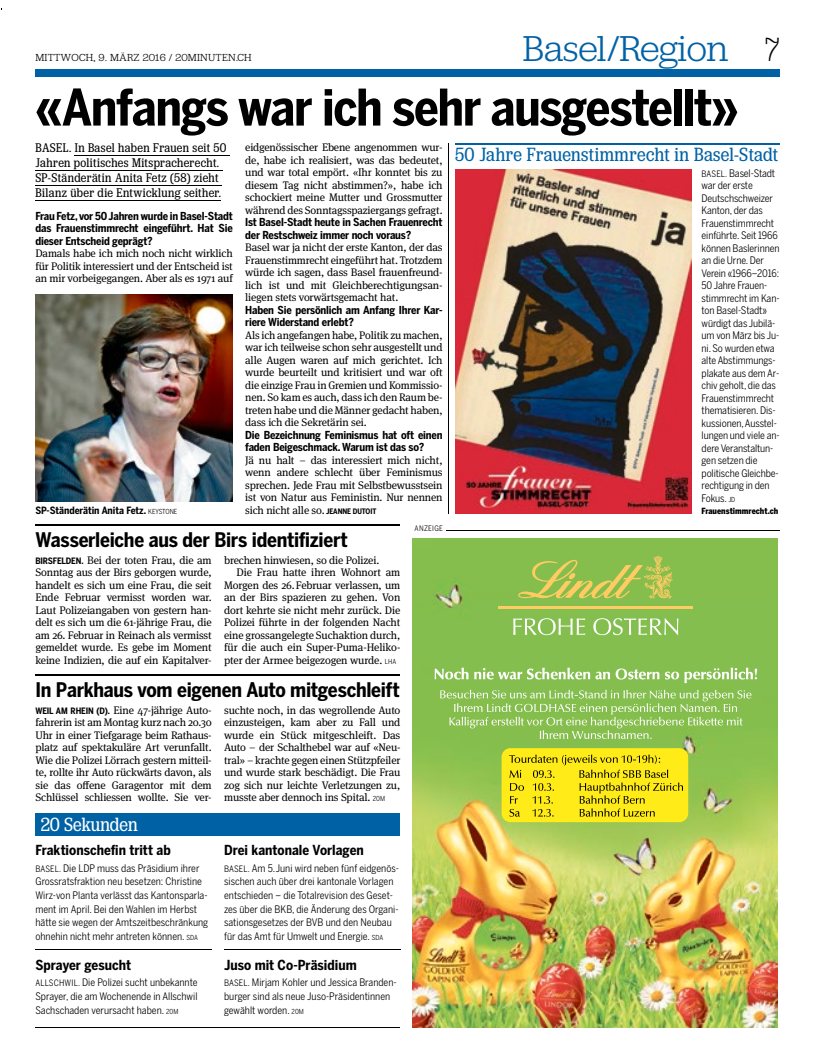
<style>
.page{position:relative;width:815px;height:1063px;background:#fff}
.page>*{position:absolute;margin:0;border:0;box-sizing:border-box;transform-origin:0 0}
.t1{font:700 50px "Benton Sans Cond";letter-spacing:-.025em;color:#000}
.t2{font:300 37.5px "Jubilat";letter-spacing:-.01em;color:#0062a5}
.t3{font:700 20px "Benton Sans Cond";letter-spacing:-.015em;color:#000}
.t4{font:20px "Jubilat Cond";letter-spacing:.015em;color:#0062a5}
.t5{font:20px "Jubilat Cond";color:#fff}
.t6{font:700 13.75px "Benton Sans Cond";color:#000}
.t7{font:13.12px/15px "Jubilat Cond";letter-spacing:.03em;color:#000}
.t8{font:11px/12.5px "Meta Serif OT";letter-spacing:-.015em;color:#000;text-align:justify}
.t9{font:700 11px/12.5px "Benton Sans Cond";letter-spacing:-.015em;color:#000}
.t10{font:300 10.62px "Jubilat";letter-spacing:.02em;color:#000}
.t11{font:10.25px/12.5px "Benton Sans Cond";letter-spacing:-.01em;color:#000}
.t12{font:700 10px "Benton Sans Cond";letter-spacing:-.005em;color:#000}
.t13{font:900 8.5px "Benton Sans Cond";letter-spacing:.005em;color:#000}
.t14{font:7.5px "Benton Sans Cond";letter-spacing:.04em;color:#000}
.s1{font-family:"Jubilat Cond";font-size:35px;color:#000}
.s2{font-weight:400;font-size:6.88px}
.s3{font-family:"Benton Sans Cond";font-weight:700;font-size:7.5px}
.s4{font-family:"Benton Sans Cond";font-weight:700;font-size:8.75px}
.s5{font-family:"Benton Sans Cond";font-size:6.88px}
.s6{font-size:8.75px}
.s7{font-size:6.88px}
</style>
<div class="page">
<img style="left:413px;top:539px;width:365px;height:489px">
<div style="left:502px;top:748px;width:186px;height:74px;background:#ffeb17;border-radius:9px"></div>
<svg style="left:509px;top:755px;width:174px;height:62px"></svg>
<svg style="left:435px;top:668px;width:33px;height:12px"></svg>
<svg style="left:474px;top:668px;width:136px;height:12px"></svg>
<svg style="left:616px;top:669px;width:43px;height:11px"></svg>
<svg style="left:665px;top:668px;width:92px;height:15px"></svg>
<svg style="left:440px;top:690px;width:312px;height:49px;background:#94c664"></svg>
<hr style="left:498px;top:607px;width:195px;height:2px;background:#ffcc64">
<svg style="left:518px;top:556px;width:155px;height:43px;background:#a4c152"></svg>
<svg style="left:513px;top:618px;width:72px;height:17px"></svg>
<svg style="left:593px;top:618px;width:85px;height:17px"></svg>
<hr style="left:446px;top:530px;width:334px;height:1px;background:#000">
<hr style="left:35px;top:1027px;width:365px;height:1px;background:#000">
<div style="left:35px;top:69px;width:745px;height:8px;background:#0062a5"></div>
<div style="left:35px;top:814px;width:365px;height:22px;background:#0062a5"></div>
<hr style="left:35px;top:949px;width:177px;height:1px;background:#000">
<hr style="left:224px;top:949px;width:176px;height:1px;background:#000">
<hr style="left:35px;top:524px;width:365px;height:2px;background:#000">
<hr style="left:35px;top:674px;width:365px;height:2px;background:#000">
<hr style="left:75px;top:155px;width:155px;height:1px;background:#000">
<hr style="left:35px;top:170px;width:188px;height:1px;background:#000">
<hr style="left:35px;top:185px;width:187px;height:1px;background:#000">
<hr style="left:35px;top:200px;width:186px;height:1px;background:#000">
<img style="left:35px;top:295px;width:198px;height:206px">
<hr style="left:455px;top:143px;width:325px;height:2px;background:#0062a5">
<img style="left:455px;top:169px;width:236px;height:345px">
<hr style="left:448px;top:143px;width:1px;height:371px;background:#000">
<p class="t10" style="left:35px;top:52px;width:218px">MITTWOCH, 9. MÄRZ 2016 / 20MINUTEN.CH</p>
<h2 class="t2" style="left:523px;top:29px;width:258px">Basel/Region <span class="s1">7</span></h2>
<h1 class="t1" style="left:35px;top:78px;width:704px">«Anfangs war ich sehr ausgestellt»</h1>
<p class="t7" style="left:35px;top:140px;width:193px">BASEL. In Basel haben Frauen seit 50<br>Jahren politisches Mitspracherecht.<br>SP-Ständerätin Anita Fetz (58) zieht Bilanz über die Entwicklung seither.</p>
<p class="t9" style="left:35px;top:210px;width:199px;text-align:justify">Frau Fetz, vor 50 Jahren wurde in Basel-Stadt das Frauenstimmrecht eingeführt. Hat Sie dieser Entscheid geprägt?</p>
<p class="t8" style="left:35px;top:248px;width:199px">Damals habe ich mich noch nicht wirklich für Politik interessiert und der Entscheid ist an mir vorbeigegangen. Aber als es 1971 auf</p>
<p class="t12" style="left:35px;top:504px;width:144px">SP-Ständerätin Anita Fetz. <span class="s2">KEYSTONE</span></p>
<p class="t8" style="left:245px;top:141px;width:199px">eidgenössischer Ebene angenommen wur&shy;de, habe ich realisiert, was das bedeutet, und war total empört. «Ihr konntet bis zu diesem Tag nicht abstimmen?», habe ich schockiert meine Mutter und Grossmutter während des Sonntagsspaziergangs gefragt.</p>
<p class="t9" style="left:245px;top:216px;width:199px">Ist Basel-Stadt heute in Sachen Frauenrecht der Restschweiz immer noch voraus?</p>
<p class="t8" style="left:245px;top:241px;width:199px">Basel war ja nicht der erste Kanton, der das Frauenstimmrecht eingeführt hat. Trotzdem würde ich sagen, dass Basel frauenfreund&shy;lich ist und mit Gleichberechtigungsan&shy;liegen stets vorwärtsgemacht hat.</p>
<p class="t9" style="left:245px;top:303px;width:199px">Haben Sie persönlich am Anfang Ihrer Kar&shy;riere Widerstand erlebt?</p>
<p class="t8" style="left:245px;top:329px;width:199px">Als ich angefangen habe, Politik zu machen, war ich teilweise schon sehr ausgestellt und alle Augen waren auf mich gerichtet. Ich wurde beurteilt und kritisiert und war oft die einzige Frau in Gremien und Kommissio&shy;nen. So kam es auch, dass ich den Raum be&shy;treten habe und die Männer gedacht haben, dass ich die Sekretärin sei.</p>
<p class="t9" style="left:245px;top:428px;width:199px">Die Bezeichnung Feminismus hat oft einen faden Beigeschmack. Warum ist das so?</p>
<p class="t8" style="left:245px;top:454px;width:199px">Jä nu halt – das interessiert mich nicht, wenn andere schlecht über Feminismus sprechen. Jede Frau mit Selbstbewusstsein ist von Natur aus Feministin. Nur nennen sich nicht alle so. <span class="s3">JEANNE DUTOIT</span></p>
<h3 class="t3" style="left:35px;top:528px;width:314px">Wasserleiche aus der Birs identifiziert</h3>
<p class="t8" style="left:35px;top:554px;width:178px"><span class="s4">BIRSFELDEN.</span> Bei der toten Frau, die am Sonntag aus der Birs geborgen wurde, handelt es sich um eine Frau, die seit Ende Februar vermisst worden war.<br>Laut Polizeiangaben von gestern han&shy;delt es sich um die 61-jährige Frau, die am 26. Februar in Reinach als vermisst gemeldet wurde. Es gebe im Moment keine Indizien, die auf ein Kapitalver-</p>
<p class="t8" style="left:224px;top:554px;width:157px">brechen hinwiesen, so die Polizei.</p>
<p class="t8" style="left:237px;top:566px;width:165px">Die Frau hatte ihren Wohnort am</p>
<p class="t8" style="left:224px;top:579px;width:178px">Morgen des 26. Februar verlassen, um</p>
<p class="t8" style="left:224px;top:591px;width:178px">an der Birs spazieren zu gehen. Von</p>
<p class="t8" style="left:224px;top:604px;width:178px">dort kehrte sie nicht mehr zurück. Die</p>
<p class="t8" style="left:224px;top:616px;width:178px">Polizei führte in der folgenden Nacht</p>
<p class="t8" style="left:224px;top:629px;width:178px">eine grossangelegte Suchaktion durch,</p>
<p class="t8" style="left:224px;top:641px;width:178px">für die auch ein Super-Puma-Heliko-</p>
<p class="t8" style="left:224px;top:654px;width:174px">pter der Armee beigezogen wurde. <span class="s5">LHA</span></p>
<h3 class="t3" style="left:35px;top:678px;width:366px">In Parkhaus vom eigenen Auto mitgeschleift</h3>
<p class="t8" style="left:35px;top:704px;width:178px"><span class="s4">WEIL AM RHEIN (D).</span> Eine 47-jährige Auto&shy;fahrerin ist am Montag kurz nach 20.30<br>Uhr in einer Tiefgarage beim Rathaus&shy;platz auf spektakuläre Art verunfallt.<br>Wie die Polizei Lörrach gestern mitteil&shy;te, rollte ihr Auto rückwärts davon, als sie das offene Garagentor mit dem Schlüssel schliessen wollte. Sie ver-</p>
<p class="t8" style="left:224px;top:704px;width:178px">suchte noch, in das wegrollende Auto einzusteigen, kam aber zu Fall und wurde ein Stück mitgeschleift. Das Auto – der Schalthebel war auf «Neu&shy;tral» – krachte gegen einen Stützpfeiler und wurde stark beschädigt. Die Frau zog sich nur leichte Verletzungen zu, musste aber dennoch ins Spital. <span class="s5">20M</span></p>
<h3 class="t5" style="left:41px;top:813px;width:99px">20 Sekunden</h3>
<p class="t6" style="left:35px;top:842px;width:137px">Fraktionschefin tritt ab</p>
<p class="t11" style="left:35px;top:861px;width:174px;line-height:13.8px"><span class="s6">BASEL.</span> Die LDP muss das Präsidium ihrer Grossratsfraktion neu besetzen: Christine Wirz-von Planta verlässt das Kantonsparla&shy;ment im April. Bei den Wahlen im Herbst hätte sie wegen der Amtszeitbeschränkung ohnehin nicht mehr antreten können. <span class="s7">SDA</span></p>
<p class="t6" style="left:35px;top:957px;width:97px">Sprayer gesucht</p>
<p class="t11" style="left:35px;top:976px;width:164px;line-height:13.8px;text-align:justify"><span class="s6">ALLSCHWIL.</span> Die Polizei sucht unbekannte Sprayer, die am Wochenende in Allschwil Sachschaden verursacht haben. <span class="s7">20M</span></p>
<p class="t6" style="left:224px;top:842px;width:141px">Drei kantonale Vorlagen</p>
<p class="t11" style="left:224px;top:861px;width:176px;line-height:13.8px"><span class="s6">BASEL.</span> Am 5. Juni wird neben fünf eidgenös&shy;sischen auch über drei kantonale Vorlagen entschieden – die Totalrevision des Geset&shy;zes über die BKB, die Änderung des Organi&shy;sationsgesetzes der BVB und den Neubau für das Amt für Umwelt und Energie. <span class="s7">SDA</span></p>
<p class="t6" style="left:224px;top:957px;width:134px">Juso mit Co-Präsidium</p>
<p class="t11" style="left:224px;top:976px;width:174px;line-height:13.8px"><span class="s6">BASEL.</span> Mirjam Kohler und Jessica Branden&shy;burger sind als neue Juso-Präsidentinnen gewählt worden. <span class="s7">20M</span></p>
<p class="t14" style="left:415px;top:524px;width:30px">ANZEIGE</p>
<h3 class="t4" style="left:455px;top:144px;width:325px">50 Jahre Frauenstimmrecht in Basel-Stadt</h3>
<p class="t11" style="left:702px;top:167px;width:79px"><span class="s6">BASEL.</span> Basel-Stadt war der erste<br>Deutschschweizer<br>Kanton, der das<br>Frauenstimmrecht einführte. Seit 1966 können Baslerinnen an die Urne. Der<br>Verein «1966–2016:<br>50 Jahre Frauen&shy;stimmrecht im Kan&shy;ton Basel-Stadt» würdigt das Jubilä&shy;um von März bis Ju&shy;ni. So wurden etwa alte Abstimmungs&shy;plakate aus dem Ar&shy;chiv geholt, die das<br>Frauenstimmrecht thematisieren. Dis&shy;kussionen, Ausstel&shy;lungen und viele an&shy;dere Veranstaltun&shy;gen setzen die politische Gleichbe&shy;rechtigung in den<br>Fokus. <span class="s7">JD</span></p>
<p class="t13" style="left:702px;top:506px;width:78px">Frauenstimmrecht.ch</p>
</div>
